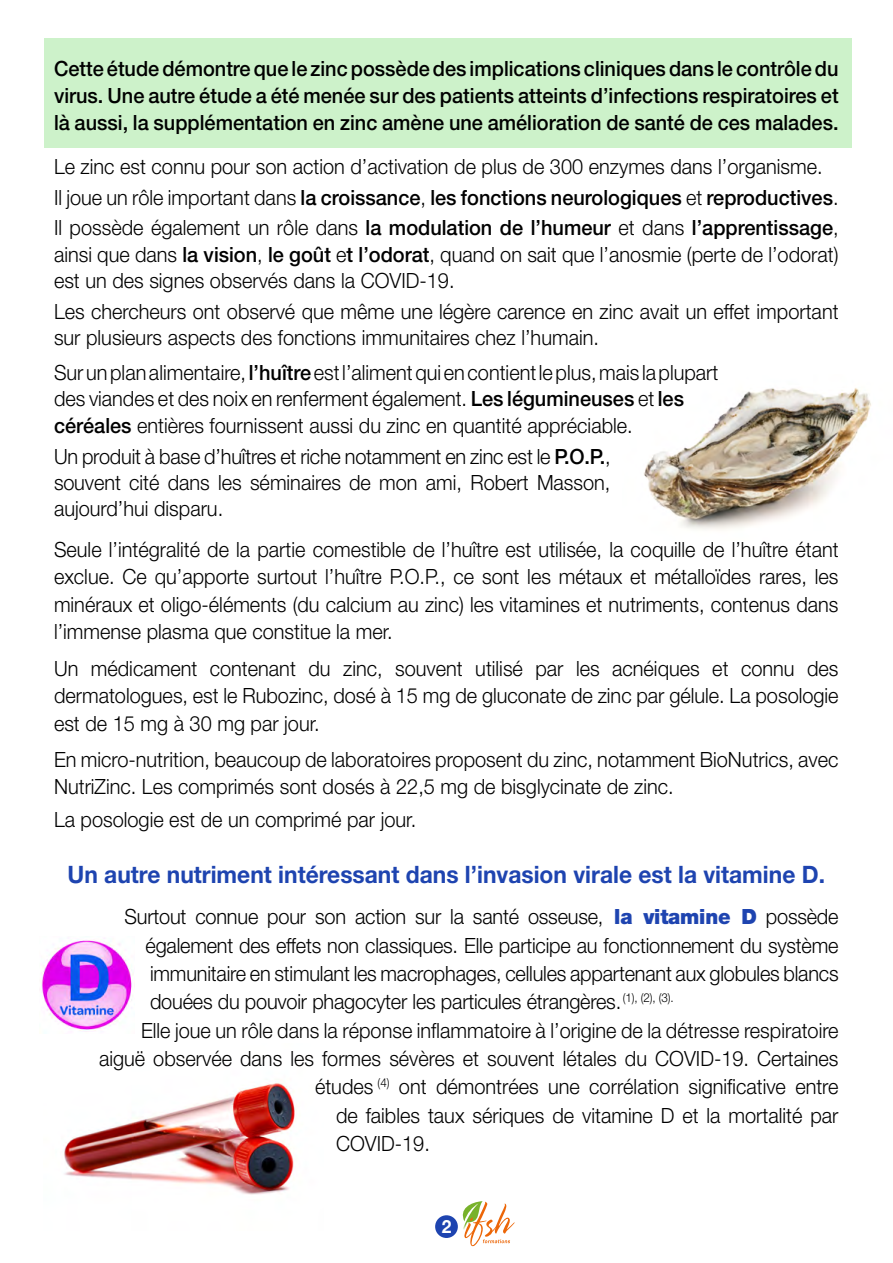
<style>
.page{position:relative;width:893px;height:1263px;background:#fff}
.page>*{position:absolute;margin:0;border:0;box-sizing:border-box;transform-origin:0 0}
.t1{font:700 24px "Helvetica Neue LT";color:#1e44b0;scale:.95 1}
.t2{font:300 21px/26.4px "Helvetica Neue LT";color:#000;scale:.95 1}
.t3{font:500 21px/27px "Helvetica Neue LT";color:#000;text-align:justify;scale:.95 1}
.t4{font:700 18.3px "Helvetica Neue LT";color:#fff;scale:.95 1}
.s1{font-weight:500}
.s2{font-weight:900;color:#1e44b0}
</style>
<div class="page">
<div style="left:44px;top:38px;width:807px;height:109px;background:#cdf2ca"></div>
<img style="left:644px;top:388px;width:227px;height:142px">
<img style="left:64px;top:1083px;width:231px;height:112px">
<div style="left:435px;top:1215px;width:23px;height:23px;background:#1e44b0;border-radius:50%"></div>
<svg style="left:462px;top:1201px;width:53px;height:45px"></svg>
<img style="left:41px;top:938px;width:92px;height:94px">
<p class="t3" style="left:54px;top:55px;width:827px">Cette étude démontre que le zinc possède des implications cliniques dans le contrôle du virus. Une autre étude a été menée sur des patients atteints d’infections respiratoires et là aussi, la supplémentation en zinc amène une amélioration de santé de ces malades.</p>
<p class="t2" style="left:54px;top:151px;width:827px;line-height:30.6px">Le zinc est connu pour son action d’activation de plus de 300 enzymes dans l’organisme.<br>Il joue un rôle important dans <span class="s1">la croissance</span>, <span class="s1">les fonctions neurologiques</span> et <span class="s1">reproductives</span>.<br>Il possède également un rôle dans <span class="s1">la modulation de l’humeur</span> et dans <span class="s1">l’apprentissage</span>,</p>
<p class="t2" style="left:54px;top:241px;width:827px">ainsi que dans <span class="s1">la vision</span>, <span class="s1">le goût</span> e<span class="s1">t l’odorat</span>, quand on sait que l’anosmie (perte de l’odorat) est un des signes observés dans la COVID-19.</p>
<p class="t2" style="left:54px;top:298px;width:827px">Les chercheurs ont observé que même une légère carence en zinc avait un effet important sur plusieurs aspects des fonctions immunitaires chez l’humain.</p>
<p class="t2" style="left:54px;top:359px;width:701px">Sur un plan alimentaire, <span class="s1">l’huître</span> est l’aliment qui en contient le plus, mais la plupart des viandes et des noix en renferment également. <span class="s1">Les légumineuses</span> et <span class="s1">les céréales</span> entières fournissent aussi du zinc en quantité appréciable.</p>
<p class="t2" style="left:54px;top:442px;width:587px;text-align:justify">Un produit à base d’huîtres et riche notamment en zinc est le <span class="s1">P.O.P.</span>, souvent cité dans les séminaires de mon ami, Robert Masson, aujourd’hui disparu.</p>
<p class="t2" style="left:54px;top:535px;width:827px;line-height:27.6px;text-align:justify">Seule l’intégralité de la partie comestible de l’huître est utilisée, la coquille de l’huître étant exclue. Ce qu’apporte surtout l’huître P.O.P., ce sont les métaux et métalloïdes rares, les minéraux et oligo-éléments (du calcium au zinc) les vitamines et nutriments, contenus dans l’immense plasma que constitue la mer.</p>
<p class="t2" style="left:54px;top:654px;width:827px;line-height:27.6px;text-align:justify">Un médicament contenant du zinc, souvent utilisé par les acnéiques et connu des dermatologues, est le Rubozinc, dosé à 15 mg de gluconate de zinc par gélule. La posologie est de 15 mg à 30 mg par jour.</p>
<p class="t2" style="left:54px;top:745px;width:827px;line-height:27.6px">En micro-nutrition, beaucoup de laboratoires proposent du zinc, notamment BioNutrics, avec<br>NutriZinc. Les comprimés sont dosés à 22,5 mg de bisglycinate de zinc.</p>
<p class="t2" style="left:54px;top:806px;width:383px">La posologie est de un comprimé par jour.</p>
<p class="t1" style="left:68px;top:860px;width:799px">Un autre nutriment intéressant dans l’invasion virale est la vitamine D.</p>
<p class="t2" style="left:125px;top:903px;width:753px">Surtout connue pour son action sur la santé osseuse, <span class="s2">la vitamine D</span> possède</p>
<p class="t2" style="left:146px;top:931px;width:731px">également des effets non classiques. Elle participe au fonctionnement du système</p>
<p class="t2" style="left:150px;top:960px;width:726px">immunitaire en stimulant les macrophages, cellules appartenant aux globules blancs</p>
<p class="t2" style="left:150px;top:988px;width:553px">douées du pouvoir phagocyter les particules étrangères. <sup>(1),</sup> <sup>(2),</sup> <sup>(3).</sup></p>
<p class="t2" style="left:141px;top:1016px;width:736px">Elle joue un rôle dans la réponse inflammatoire à l’origine de la détresse respiratoire</p>
<p class="t2" style="left:99px;top:1045px;width:780px">aiguë observée dans les formes sévères et souvent létales du COVID-19. Certaines</p>
<p class="t2" style="left:315px;top:1073px;width:553px">études <sup>(4)</sup> ont démontrées une corrélation significative entre</p>
<p class="t2" style="left:336px;top:1101px;width:530px">de faibles taux sériques de vitamine D et la mortalité par</p>
<p class="t2" style="left:336px;top:1130px;width:100px">COVID-19.</p>
<p class="t4" style="left:442px;top:1215px;width:12px">2</p>
</div>
